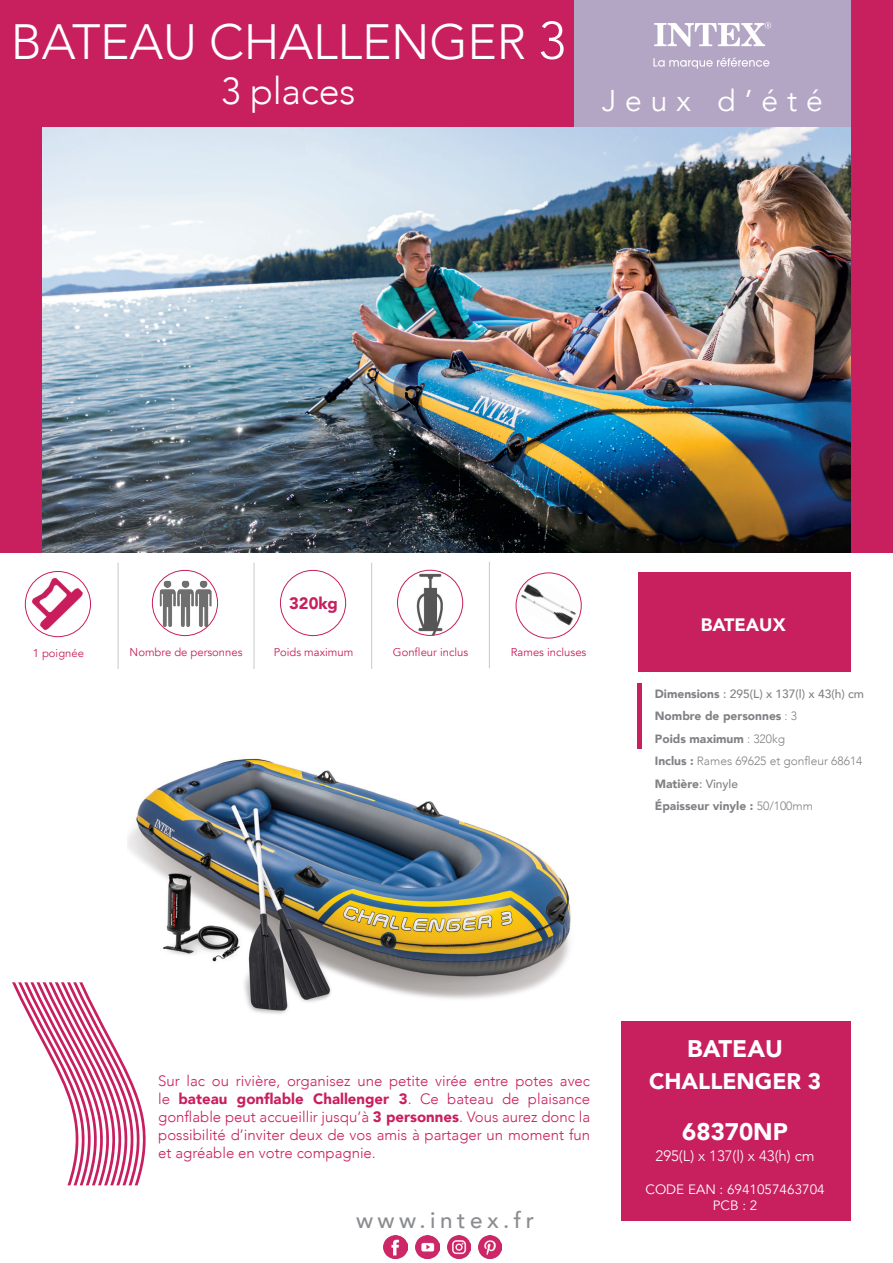
<style>
.page{position:relative;width:893px;height:1263px;background:#fff}
.page>*{position:absolute;margin:0;border:0;box-sizing:border-box;transform-origin:0 0}
.t1{font:300 49.5px "Avenir";letter-spacing:-.005em;color:#fff}
.t2{font:300 37.5px "Avenir";letter-spacing:-.005em;color:#fff}
.t3{font:30px "Avenir";letter-spacing:.3em;color:#fff}
.t4{font:900 24px "Avenir";color:#fff}
.t5{font:500 22.5px "Avenir";letter-spacing:.2em;color:#8a8c8f}
.t6{font:900 22.5px "Avenir";color:#fff}
.t7{font:900 18px "Avenir";color:#fff}
.t8{font:900 16.5px "Avenir";color:#c81f5e}
.t9{font:300 15px/18px "Avenir";color:#c81f5e;text-align:justify}
.t10{font:300 15px "Avenir";color:#fff}
.t11{font:13.5px/16.2px "Avenir";color:#fff;text-align:center}
.t12{font:900 12px/22.5px "Avenir";color:#808285}
.t13{font:11.25px "Avenir";color:#c81f5e}
.s1{font-size:52.5px}
.s2{font-weight:500}
.s3{font-weight:300}
.s4{font-weight:900}
</style>
<div class="page">
<div style="left:621px;top:1020px;width:229px;height:200px;background:#c81f5e"></div>
<div style="left:0;top:0;width:893px;height:553px;background:#c81f5e"></div>
<div style="left:574px;top:0;width:276px;height:128px;background:#b3a5c4"></div>
<svg style="left:654px;top:22px;width:117px;height:24px"></svg>
<svg style="left:653px;top:57px;width:116px;height:12px"></svg>
<img style="left:43px;top:128px;width:807px;height:425px">
<hr style="left:254px;top:563px;width:1px;height:106px;background:#c7c8ca">
<hr style="left:371px;top:563px;width:1px;height:106px;background:#c7c8ca">
<div style="left:638px;top:572px;width:212px;height:100px;background:#c81f5e"></div>
<img style="left:128px;top:758px;width:443px;height:256px">
<hr style="left:638px;top:683px;width:4px;height:66px;background:#c81f5e">
<svg style="left:152px;top:570px;width:66px;height:66px"></svg>
<img style="left:160px;top:581px;width:52px;height:46px">
<div style="left:152px;top:570px;width:66px;height:66px;border:1px solid #c81f5e;border-radius:50%"></div>
<div style="left:280px;top:570px;width:66px;height:66px;border:1px solid #c81f5e;border-radius:50%"></div>
<img style="left:384px;top:1235px;width:23px;height:24px">
<img style="left:416px;top:1235px;width:23px;height:24px">
<img style="left:448px;top:1235px;width:23px;height:24px">
<img style="left:478px;top:1235px;width:24px;height:24px">
<img style="left:397px;top:570px;width:66px;height:65px;border-radius:33px">
<div style="left:397px;top:570px;width:66px;height:66px;border:1px solid #c81f5e;border-radius:50%"></div>
<svg style="left:12px;top:982px;width:142px;height:203px"></svg>
<svg style="left:25px;top:571px;width:66px;height:66px"></svg>
<img style="left:25px;top:575px;width:62px;height:61px">
<div style="left:25px;top:571px;width:66px;height:66px;border:1px solid #c81f5e;border-radius:50%"></div>
<hr style="left:118px;top:563px;width:1px;height:106px;background:#c7c8ca">
<hr style="left:489px;top:562px;width:1px;height:106px;background:#c7c8ca">
<svg style="left:516px;top:573px;width:65px;height:65px"></svg>
<img style="left:516px;top:577px;width:65px;height:56px">
<div style="left:516px;top:572px;width:66px;height:66px;border:1px solid #c81f5e;border-radius:50%"></div>
<h1 class="t1" style="left:11px;top:13px;width:556px">BATEAU CHALLENGER <span class="s1">3</span></h1>
<h2 class="t2" style="left:221px;top:69px;width:136px">3 places</h2>
<h3 class="t3" style="left:602px;top:83px;width:223px">Jeux d’été</h3>
<p class="t8" style="left:289px;top:589px;width:50px">320kg</p>
<p class="t13" style="left:393px;top:645px;width:77px">Gonfleur inclus</p>
<p class="t13" style="left:33px;top:647px;width:53px">1 poignée</p>
<p class="t13" style="left:511px;top:645px;width:77px">Rames incluses</p>
<p class="t13" style="left:130px;top:645px;width:114px">Nombre de personnes</p>
<p class="t13" style="left:274px;top:645px;width:81px">Poids maximum</p>
<p class="t7" style="left:701px;top:609px;width:86px">BATEAUX</p>
<p class="t12" style="left:655px;top:682px;width:211px">Dimensions <span class="s2">: 295(L) x 137(l) x 43(h) cm<br></span>Nombre de personnes <span class="s3">: 3<br></span>Poids maximum <span class="s3">: 320kg<br></span>Inclus : <span class="s3">Rames 69625 et gonfleur 68614<br></span>Matière<span class="s2">: Vinyle<br></span>Épaisseur vinyle : <span class="s3">50/100mm</span></p>
<p class="t9" style="left:158px;top:1072px;width:433px">Sur lac ou rivière, organisez une petite virée entre potes avec le <span class="s4">bateau gonflable Challenger 3</span>. Ce bateau de plaisance gonflable peut accueillir jusqu’à <span class="s4">3 personnes</span>. Vous aurez donc la possibilité d’inviter deux de vos amis à partager un moment fun et agréable en votre compagnie.</p>
<h3 class="t5" style="left:356px;top:1201px;width:180px">www.intex.fr</h3>
<h3 class="t4" style="left:687px;top:1028px;width:97px">BATEAU</h3>
<h3 class="t6" style="left:649px;top:1062px;width:174px">CHALLENGER 3</h3>
<h3 class="t4" style="left:682px;top:1111px;width:107px">68370NP</h3>
<p class="t10" style="left:655px;top:1147px;width:161px">295(L) x 137(l) x 43(h) cm</p>
<p class="t11" style="left:645px;top:1181px;width:181px">CODE EAN : 6941057463704<br>PCB : 2</p>
</div>
